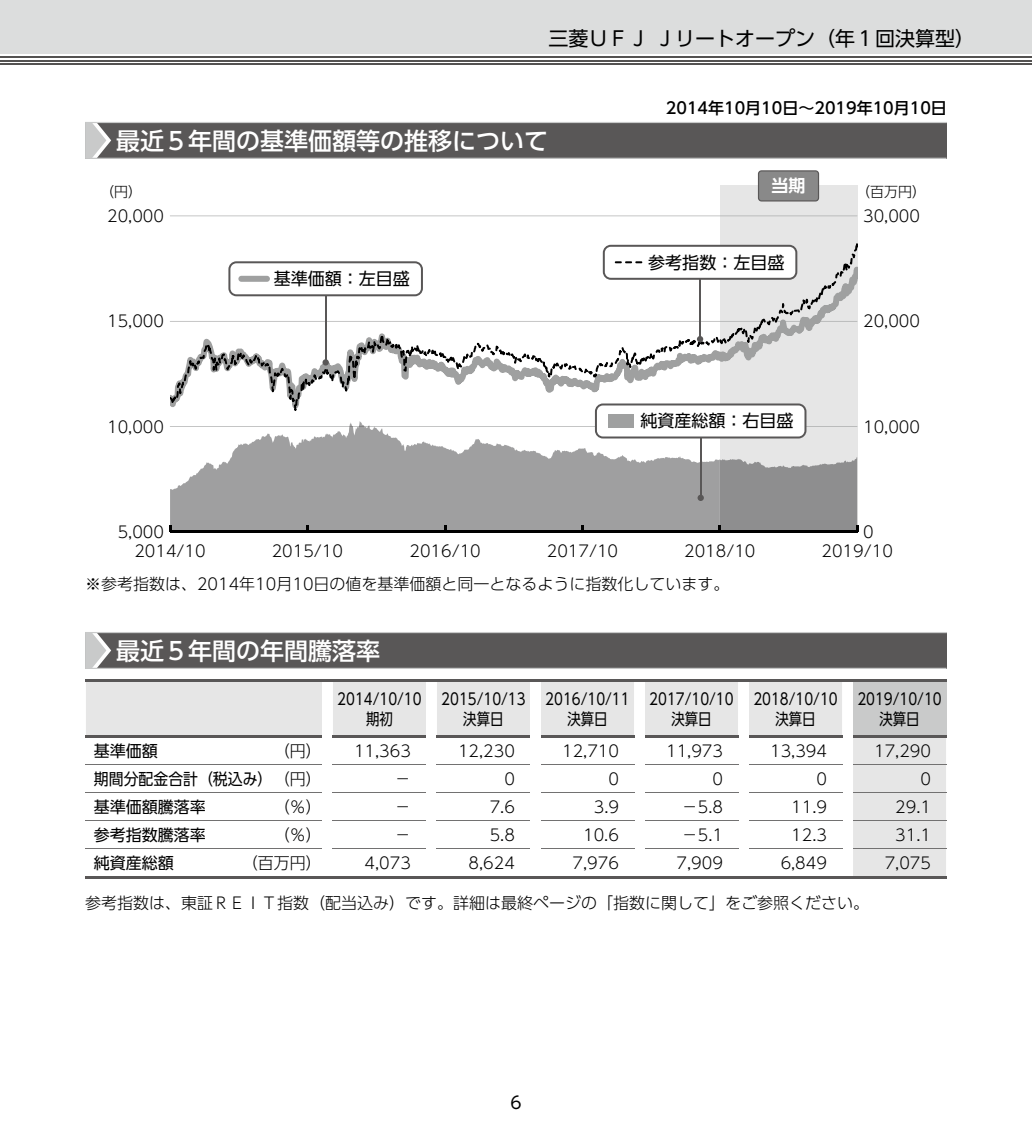
<style>
.page{position:relative;width:1032px;height:1134px;background:#fff}
.page>*{position:absolute;margin:0;border:0;box-sizing:border-box;transform-origin:0 0}
.t1{font:500 24px "UD Shin Go Pro";color:#fff}
.t2{font:20px "UD Shin Go Pro";color:#000}
.t3{font:17px "UD Shin Go Pro";color:#000}
.t4{font:700 17px "UD Shin Go Pro De";color:#fff}
.t5{font:300 16px "UD Shin Go Pro";color:#000}
.t6{font:16px/20px "UD Shin Go Pro";color:#000;text-align:center;scale:.84 1}
.t7{font:500 16px "UD Shin Go Pro";color:#000}
.t8{font:16px "UD Shin Go Pro";color:#000}
.t9{font:16px "UD Shin Go Pro";color:#000;scale:.93 1}
.t10{font:300 14px "UD Shin Go Pro";color:#000}
.s1{font-weight:300}
</style>
<div class="page">
<div style="left:0;top:0;width:1032px;height:54px;background:#dcdddd"></div>
<hr style="left:0;top:63px;width:1032px;height:2px;background:#545251">
<hr style="left:0;top:60px;width:1032px;height:1px;background:#545251">
<hr style="left:0;top:56px;width:1032px;height:2px;background:#545251">
<div style="left:85px;top:122px;width:862px;height:36px;background:#595757"></div>
<hr style="left:85px;top:158px;width:861px;height:1px;background:#c9caca">
<hr style="left:85px;top:122px;width:862px;height:1px;background:#c9caca">
<svg style="left:85px;top:123px;width:26px;height:35px"></svg>
<div style="left:720px;top:186px;width:137px;height:346px;background:#e6e6e6"></div>
<svg style="left:758px;top:170px;width:61px;height:31px;background:#868585"></svg>
<svg style="left:170px;top:216px;width:687px;height:1px"></svg>
<svg style="left:170px;top:438px;width:550px;height:93px;background:#aaaaab"></svg>
<svg style="left:170px;top:243px;width:687px;height:160px"></svg>
<svg style="left:719px;top:457px;width:139px;height:75px;background:#949495"></svg>
<hr style="left:170px;top:531px;width:687px;height:2px;background:#000">
<hr style="left:700px;top:421px;width:1px;height:77px;background:#595757">
<div style="left:697px;top:495px;width:7px;height:6px;background:#595757;border-radius:50%"></div>
<svg style="left:170px;top:403px;width:687px;height:35px"></svg>
<div style="left:608px;top:414px;width:25px;height:13px;background:#9fa0a0"></div>
<hr style="left:325px;top:279px;width:1px;height:84px;background:#595757">
<div style="left:322px;top:359px;width:7px;height:7px;background:#595757;border-radius:50%"></div>
<svg style="left:228px;top:261px;width:195px;height:35px"></svg>
<div style="left:238px;top:276px;width:32px;height:6px;background:#9fa0a0;border-radius:3px"></div>
<hr style="left:699px;top:262px;width:2px;height:77px;background:#595757">
<svg style="left:697px;top:336px;width:6px;height:6px"></svg>
<svg style="left:603px;top:245px;width:194px;height:35px"></svg>
<div style="left:85px;top:632px;width:862px;height:36px;background:#595757"></div>
<hr style="left:85px;top:668px;width:861px;height:1px;background:#c9caca">
<hr style="left:85px;top:632px;width:862px;height:1px;background:#c9caca">
<svg style="left:85px;top:633px;width:26px;height:35px"></svg>
<svg style="left:86px;top:680px;width:860px;height:198px"></svg>
<hr style="left:853px;top:876px;width:93px;height:2px;background:#595757">
<hr style="left:645px;top:736px;width:93px;height:2px;background:#595757">
<p class="t2" style="left:548px;top:22px;width:428px">三菱ＵＦＪ Ｊリートオープン（年１回決算型）</p>
<h1 class="t1" style="left:116px;top:121px;width:433px">最近５年間の基準価額等の推移について</h1>
<p class="t7" style="left:666px;top:95px;width:282px">2014年10月10日～2019年10月10日</p>
<p class="t10" style="left:100px;top:181px;width:43px">（円）</p>
<p class="t4" style="left:771px;top:172px;width:35px">当期</p>
<p class="t5" style="left:107px;top:203px;width:58px">20,000</p>
<p class="t5" style="left:107px;top:308px;width:58px">15,000</p>
<p class="t5" style="left:107px;top:414px;width:58px">10,000</p>
<p class="t5" style="left:118px;top:519px;width:48px">5,000</p>
<p class="t3" style="left:274px;top:265px;width:137px">基準価額：左目盛</p>
<p class="t3" style="left:648px;top:249px;width:137px">参考指数：左目盛</p>
<p class="t3" style="left:640px;top:407px;width:154px">純資産総額：右目盛</p>
<p class="t10" style="left:856px;top:181px;width:71px">（百万円）</p>
<p class="t5" style="left:863px;top:203px;width:58px">30,000</p>
<p class="t5" style="left:863px;top:308px;width:58px">20,000</p>
<p class="t5" style="left:863px;top:414px;width:58px">10,000</p>
<p class="t5" style="left:863px;top:519px;width:12px">0</p>
<p class="t5" style="left:134px;top:538px;width:73px">2014/10</p>
<p class="t5" style="left:272px;top:538px;width:73px">2015/10</p>
<p class="t5" style="left:409px;top:538px;width:73px">2016/10</p>
<p class="t5" style="left:547px;top:538px;width:73px">2017/10</p>
<p class="t5" style="left:684px;top:538px;width:73px">2018/10</p>
<p class="t5" style="left:821px;top:538px;width:73px">2019/10</p>
<p class="t5" style="left:85px;top:571px;width:646px">※参考指数は、2014年10月10日の値を基準価額と同一となるように指数化しています。</p>
<h1 class="t1" style="left:116px;top:631px;width:265px">最近５年間の年間騰落率</h1>
<p class="t6" style="left:337px;top:688px;width:102px">2014/10/10期初</p>
<p class="t6" style="left:441px;top:688px;width:102px">2015/10/13決算日</p>
<p class="t6" style="left:545px;top:688px;width:102px">2016/10/11決算日</p>
<p class="t6" style="left:649px;top:688px;width:102px">2017/10/10決算日</p>
<p class="t6" style="left:753px;top:688px;width:102px">2018/10/10決算日</p>
<p class="t6" style="left:857px;top:688px;width:102px">2019/10/10決算日</p>
<p class="t8" style="left:94px;top:738px;width:65px">基準価額</p>
<p class="t5" style="left:274px;top:738px;width:49px">（円）</p>
<p class="t5" style="left:354px;top:738px;width:58px">11,363</p>
<p class="t5" style="left:458px;top:738px;width:58px">12,230</p>
<p class="t5" style="left:562px;top:738px;width:58px">12,710</p>
<p class="t5" style="left:666px;top:738px;width:58px">11,973</p>
<p class="t5" style="left:770px;top:738px;width:58px">13,394</p>
<p class="t5" style="left:874px;top:738px;width:58px">17,290</p>
<p class="t9" style="left:94px;top:766px;width:247px">期間分配金合計（税込み）<span class="s1">（円）</span></p>
<p class="t5" style="left:395px;top:766px;width:17px">－</p>
<p class="t5" style="left:504px;top:766px;width:12px">0</p>
<p class="t5" style="left:608px;top:766px;width:12px">0</p>
<p class="t5" style="left:712px;top:766px;width:12px">0</p>
<p class="t5" style="left:816px;top:766px;width:12px">0</p>
<p class="t5" style="left:920px;top:766px;width:12px">0</p>
<p class="t8" style="left:94px;top:794px;width:113px">基準価額騰落率</p>
<p class="t5" style="left:274px;top:794px;width:49px">（％）</p>
<p class="t5" style="left:395px;top:794px;width:17px">－</p>
<p class="t5" style="left:490px;top:794px;width:27px">7.6</p>
<p class="t5" style="left:594px;top:794px;width:27px">3.9</p>
<p class="t5" style="left:682px;top:794px;width:43px">－5.8</p>
<p class="t5" style="left:791px;top:794px;width:37px">11.9</p>
<p class="t5" style="left:895px;top:794px;width:37px">29.1</p>
<p class="t8" style="left:94px;top:822px;width:114px">参考指数騰落率</p>
<p class="t5" style="left:274px;top:822px;width:49px">（％）</p>
<p class="t5" style="left:395px;top:822px;width:17px">－</p>
<p class="t5" style="left:490px;top:822px;width:27px">5.8</p>
<p class="t5" style="left:583px;top:822px;width:37px">10.6</p>
<p class="t5" style="left:682px;top:822px;width:43px">－5.1</p>
<p class="t5" style="left:791px;top:822px;width:37px">12.3</p>
<p class="t5" style="left:895px;top:822px;width:37px">31.1</p>
<p class="t8" style="left:94px;top:850px;width:81px">純資産総額</p>
<p class="t5" style="left:242px;top:850px;width:81px">（百万円）</p>
<p class="t5" style="left:365px;top:850px;width:48px">4,073</p>
<p class="t5" style="left:469px;top:850px;width:48px">8,624</p>
<p class="t5" style="left:573px;top:850px;width:48px">7,976</p>
<p class="t5" style="left:677px;top:850px;width:48px">7,909</p>
<p class="t5" style="left:781px;top:850px;width:48px">6,849</p>
<p class="t5" style="left:885px;top:850px;width:48px">7,075</p>
<p class="t5" style="left:85px;top:890px;width:786px">参考指数は、東証ＲＥＩＴ指数（配当込み）です。詳細は最終ページの「指数に関して」をご参照ください。</p>
<p class="t3" style="left:510px;top:1089px;width:13px">6</p>
</div>
